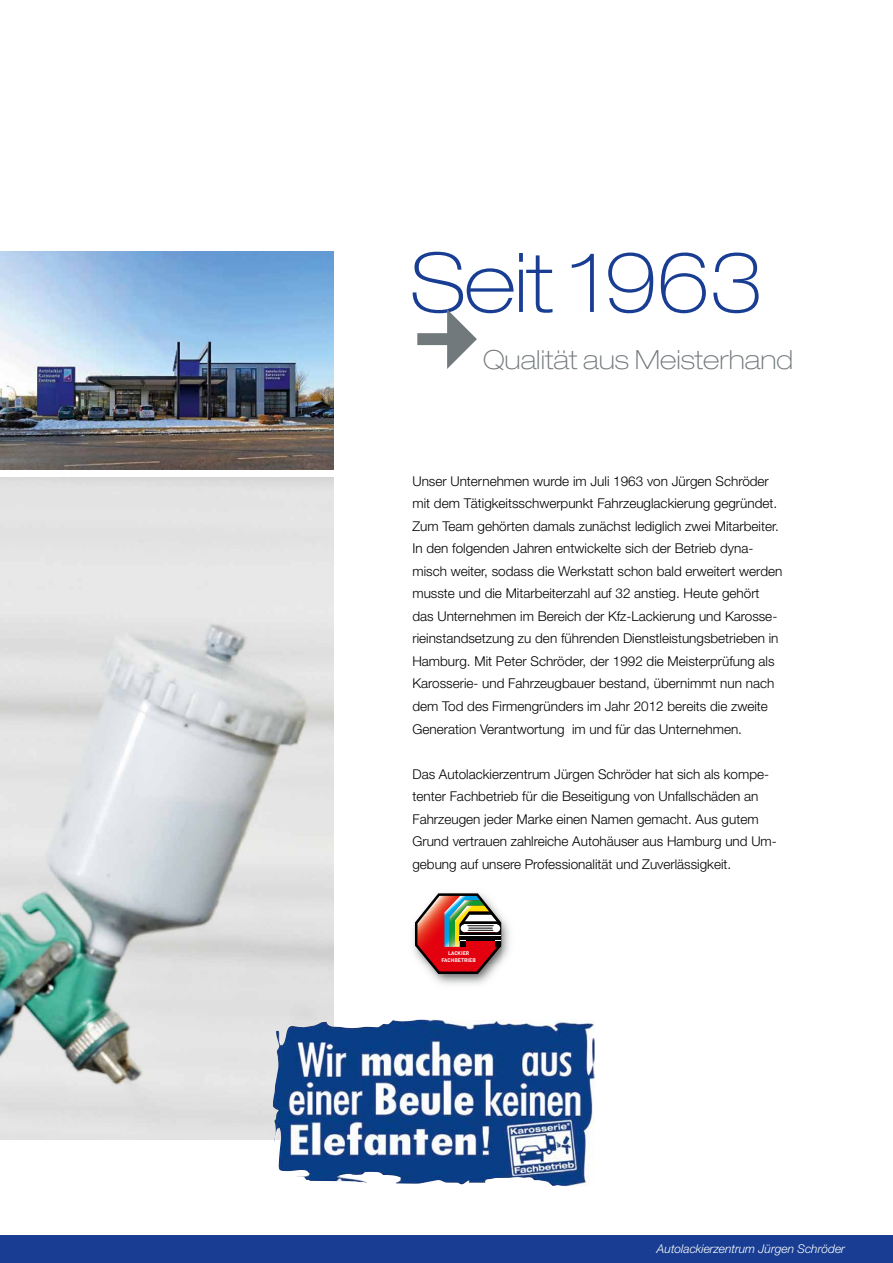
<style>
.page{position:relative;width:893px;height:1263px;background:#fff}
.page>*{position:absolute;margin:0;border:0;box-sizing:border-box;transform-origin:0 0}
.t1{font:100 expanded 82.5px "Helvetica Neue LT Std";letter-spacing:-.01em;color:#183d92}
.t2{font:100 expanded 26.4px "Helvetica Neue LT Std";color:#72797c}
.t3{font:300 13.5px/22.5px "Helvetica Neue LT Std";color:#000}
.t4{font:italic 300 12px "Helvetica Neue LT Std";color:#fff}
.t5{font:700 5.25px/7.6px "DIN Pro";color:#fff;text-align:center}
</style>
<div class="page">
<img style="left:0;top:478px;width:334px;height:662px">
<div style="left:0;top:1235px;width:893px;height:28px;background:#183d92"></div>
<img style="left:0;top:252px;width:334px;height:217px">
<img style="left:413px;top:918px;width:97px;height:67px">
<svg style="left:414px;top:893px;width:89px;height:83px"></svg>
<img style="left:273px;top:1020px;width:321px;height:166px">
<h1 class="t1" style="left:410px;top:234px;width:354px">Seit 1963</h1>
<h2 class="t2" style="left:483px;top:344px;width:312px">Qualität aus Meisterhand</h2>
<p class="t3" style="left:412px;top:470px;width:371px">Unser Unternehmen wurde im Juli 1963 von Jürgen Schröder mit dem Tätigkeitsschwerpunkt Fahrzeuglackierung gegründet.<br>Zum Team gehörten damals zunächst lediglich zwei Mitarbeiter.<br>In den folgenden Jahren entwickelte sich der Betrieb dyna&shy;misch weiter, sodass die Werkstatt schon bald erweitert werden musste und die Mitarbeiterzahl auf 32 anstieg. Heute gehört das Unternehmen im Bereich der Kfz-Lackierung und Karosse&shy;rieinstandsetzung zu den führenden Dienstleistungsbetrieben in Hamburg. Mit Peter Schröder, der 1992 die Meisterprüfung als Karosserie- und Fahrzeugbauer bestand, übernimmt nun nach dem Tod des Firmengründers im Jahr 2012 bereits die zweite Generation Verantwortung im und für das Unternehmen.</p>
<p class="t3" style="left:412px;top:762px;width:366px">Das Autolackierzentrum Jürgen Schröder hat sich als kompe&shy;tenter Fachbetrieb für die Beseitigung von Unfallschäden an Fahrzeugen jeder Marke einen Namen gemacht. Aus gutem Grund vertrauen zahlreiche Autohäuser aus Hamburg und Um&shy;gebung auf unsere Professionalität und Zuverlässigkeit.</p>
<p class="t5" style="left:441px;top:948px;width:36px">LACKIER<br>FACHBETRIEB</p>
<p class="t4" style="left:657px;top:1242px;width:190px">Autolackierzentrum Jürgen Schröder</p>
</div>
